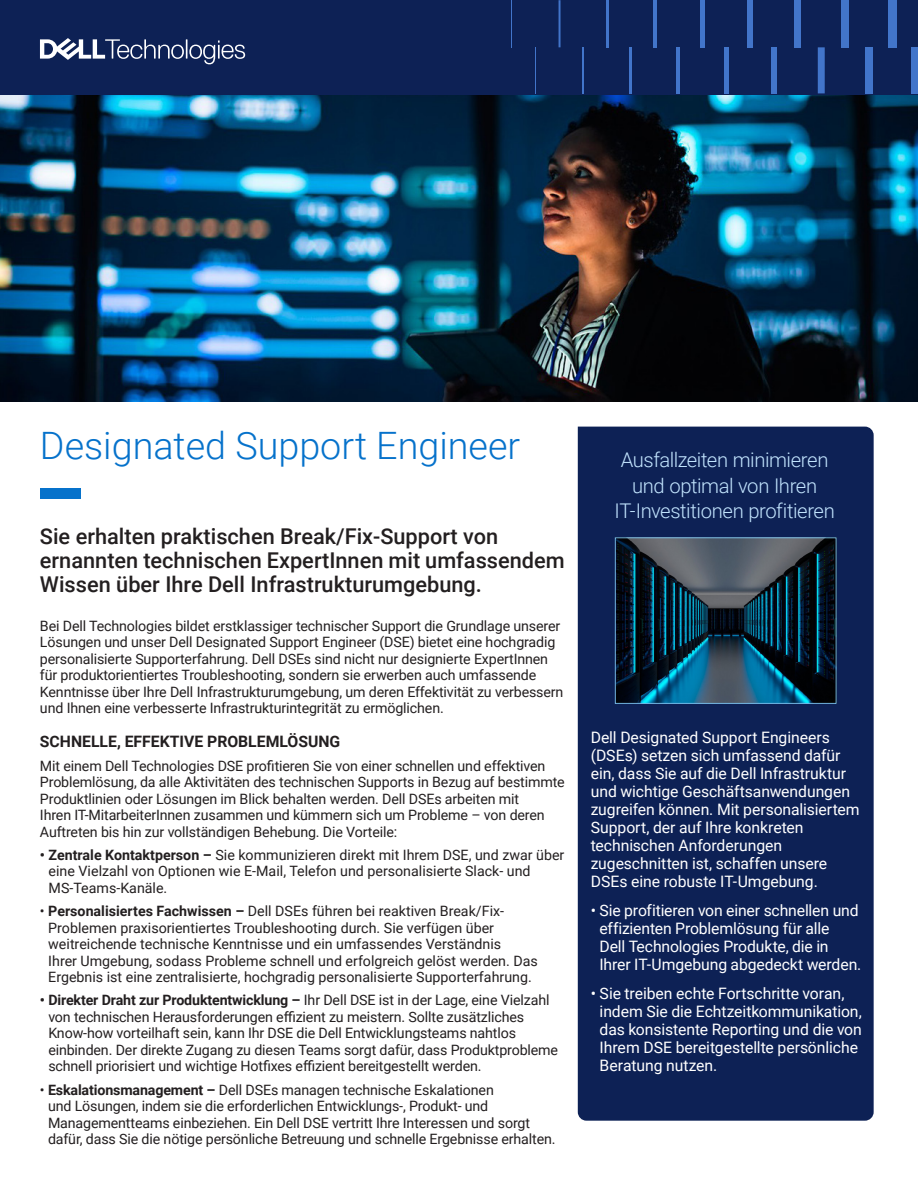
<style>
.page{position:relative;width:918px;height:1188px;background:#fff}
.page>*{position:absolute;margin:0;border:0;box-sizing:border-box;transform-origin:0 0}
.Document_Headline{font:300 37.8px "Roboto";color:#0672cb}
.Body_Text{font:500 21.75px/24px "Roboto";color:#231f20}
.Intro{font:300 20.25px/25.5px "Roboto";letter-spacing:-.02em;color:#c1e3fd;text-align:center}
.At_a_Glance{font:15.75px/18px "Roboto";letter-spacing:-.005em;color:#fff}
.Body_Text-2{font:700 15.75px "Roboto";color:#231f20}
.Body_Text-3{font:14.25px/16.5px "Roboto";letter-spacing:-.01em;color:#231f20}
.s1{font-weight:700}
</style>
<div class="page">
<img style="left:0;top:94px;width:918px;height:308px">
<div style="left:40px;top:488px;width:40px;height:10px;background:#0672cb"></div>
<div style="left:0;top:0;width:918px;height:94px;background:#0d2155"></div>
<svg style="left:40px;top:38px;width:205px;height:26px"></svg>
<hr style="left:511px;top:0;width:1px;height:47px;background:#4275ca">
<div style="left:888px;top:0;width:9px;height:47px;background:#4275ca"></div>
<div style="left:841px;top:0;width:8px;height:47px;background:#4275ca"></div>
<div style="left:794px;top:0;width:7px;height:47px;background:#4275ca"></div>
<div style="left:747px;top:0;width:6px;height:47px;background:#4275ca"></div>
<div style="left:700px;top:0;width:5px;height:47px;background:#4275ca"></div>
<hr style="left:653px;top:0;width:4px;height:47px;background:#4275ca">
<hr style="left:606px;top:0;width:3px;height:47px;background:#4275ca">
<hr style="left:559px;top:0;width:2px;height:47px;background:#4275ca">
<hr style="left:535px;top:47px;width:1px;height:46px;background:#4275ca">
<div style="left:912px;top:47px;width:6px;height:46px;background:#4275ca"></div>
<div style="left:865px;top:47px;width:8px;height:46px;background:#4275ca"></div>
<div style="left:818px;top:47px;width:7px;height:46px;background:#4275ca"></div>
<div style="left:771px;top:47px;width:6px;height:46px;background:#4275ca"></div>
<div style="left:724px;top:47px;width:5px;height:46px;background:#4275ca"></div>
<hr style="left:676px;top:47px;width:4px;height:46px;background:#4275ca">
<hr style="left:629px;top:47px;width:3px;height:46px;background:#4275ca">
<hr style="left:582px;top:47px;width:2px;height:46px;background:#4275ca">
<div style="left:578px;top:427px;width:296px;height:694px;background:#0d2155"></div>
<img style="left:617px;top:539px;width:218px;height:163px">
<div style="left:615px;top:537px;width:222px;height:167px;border:1px solid #72b5e3"></div>
<p class="Document_Headline" style="left:40px;top:419px;width:482px">Designated Support Engineer</p>
<p class="Body_Text" style="left:40px;top:524px;width:526px">Sie erhalten praktischen Break/Fix-Support von ernannten technischen ExpertInnen mit umfassendem<br>Wissen über Ihre Dell Infrastrukturumgebung.</p>
<p class="Body_Text-3" style="left:40px;top:617px;width:525px">Bei Dell Technologies bildet erstklassiger technischer Support die Grundlage unserer Lösungen und unser Dell Designated Support Engineer (DSE) bietet eine hochgradig personalisierte Supporterfahrung. Dell DSEs sind nicht nur designierte ExpertInnen für produktorientiertes Troubleshooting, sondern sie erwerben auch umfassende Kenntnisse über Ihre Dell Infrastrukturumgebung, um deren Effektivität zu verbessern und Ihnen eine verbesserte Infrastrukturintegrität zu ermöglichen.</p>
<p class="Body_Text-2" style="left:40px;top:731px;width:302px">SCHNELLE, EFFEKTIVE PROBLEMLÖSUNG</p>
<p class="Body_Text-3" style="left:40px;top:757px;width:526px">Mit einem Dell Technologies DSE profitieren Sie von einer schnellen und effektiven Problemlösung, da alle Aktivitäten des technischen Supports in Bezug auf bestimmte Produktlinien oder Lösungen im Blick behalten werden. Dell DSEs arbeiten mit<br>Ihren IT-MitarbeiterInnen zusammen und kümmern sich um Probleme – von deren Auftreten bis hin zur vollständigen Behebung. Die Vorteile:</p>
<p class="Body_Text-3" style="left:49px;top:846px;width:517px;text-indent:-9px"><span class="s1">• Zentrale Kontaktperson –</span> Sie kommunizieren direkt mit Ihrem DSE, und zwar über eine Vielzahl von Optionen wie E-Mail, Telefon und personalisierte Slack- und<br>MS-Teams-Kanäle.</p>
<p class="Body_Text-3" style="left:48px;top:902px;width:491px;text-indent:-8px">• <span class="s1">Personalisiertes Fachwissen –</span> Dell DSEs führen bei reaktiven Break/Fix-Problemen praxisorientiertes Troubleshooting durch. Sie verfügen über weitreichende technische Kenntnisse und ein umfassendes Verständnis<br>Ihrer Umgebung, sodass Probleme schnell und erfolgreich gelöst werden. Das Ergebnis ist eine zentralisierte, hochgradig personalisierte Supporterfahrung.</p>
<p class="Body_Text-3" style="left:48px;top:991px;width:511px;text-indent:-8px"><span class="s1">• Direkter Draht zur Produktentwicklung –</span> Ihr Dell DSE ist in der Lage, eine Vielzahl von technischen Herausforderungen effizient zu meistern. Sollte zusätzliches Know-how vorteilhaft sein, kann Ihr DSE die Dell Entwicklungsteams nahtlos einbinden. Der direkte Zugang zu diesen Teams sorgt dafür, dass Produktprobleme schnell priorisiert und wichtige Hotfixes effizient bereitgestellt werden.</p>
<p class="Body_Text-3" style="left:48px;top:1081px;width:509px;text-indent:-8px">• <span class="s1">Eskalationsmanagement –</span> Dell DSEs managen technische Eskalationen<br>und Lösungen, indem sie die erforderlichen Entwicklungs-, Produkt- und Managementteams einbeziehen. Ein Dell DSE vertritt Ihre Interessen und sorgt dafür, dass Sie die nötige persönliche Betreuung und schnelle Ergebnisse erhalten.</p>
<p class="Intro" style="left:614px;top:446px;width:222px">Ausfallzeiten minimieren und optimal von Ihren<br>IT-Investitionen profitieren</p>
<p class="At_a_Glance" style="left:591px;top:728px;width:270px">Dell Designated Support Engineers (DSEs) setzen sich umfassend dafür ein, dass Sie auf die Dell Infrastruktur und wichtige Geschäftsanwendungen zugreifen können. Mit personalisiertem Support, der auf Ihre konkreten technischen Anforderungen zugeschnitten ist, schaffen unsere DSEs eine robuste IT-Umgebung.</p>
<p class="At_a_Glance" style="left:599px;top:901px;width:263px;text-indent:-9px">• Sie profitieren von einer schnellen und effizienten Problemlösung für alle<br>Dell Technologies Produkte, die in Ihrer IT-Umgebung abgedeckt werden.</p>
<p class="At_a_Glance" style="left:600px;top:984px;width:264px;text-indent:-9px">• Sie treiben echte Fortschritte voran, indem Sie die Echtzeitkommunikation, das konsistente Reporting und die von Ihrem DSE bereitgestellte persönliche Beratung nutzen.</p>
</div>
